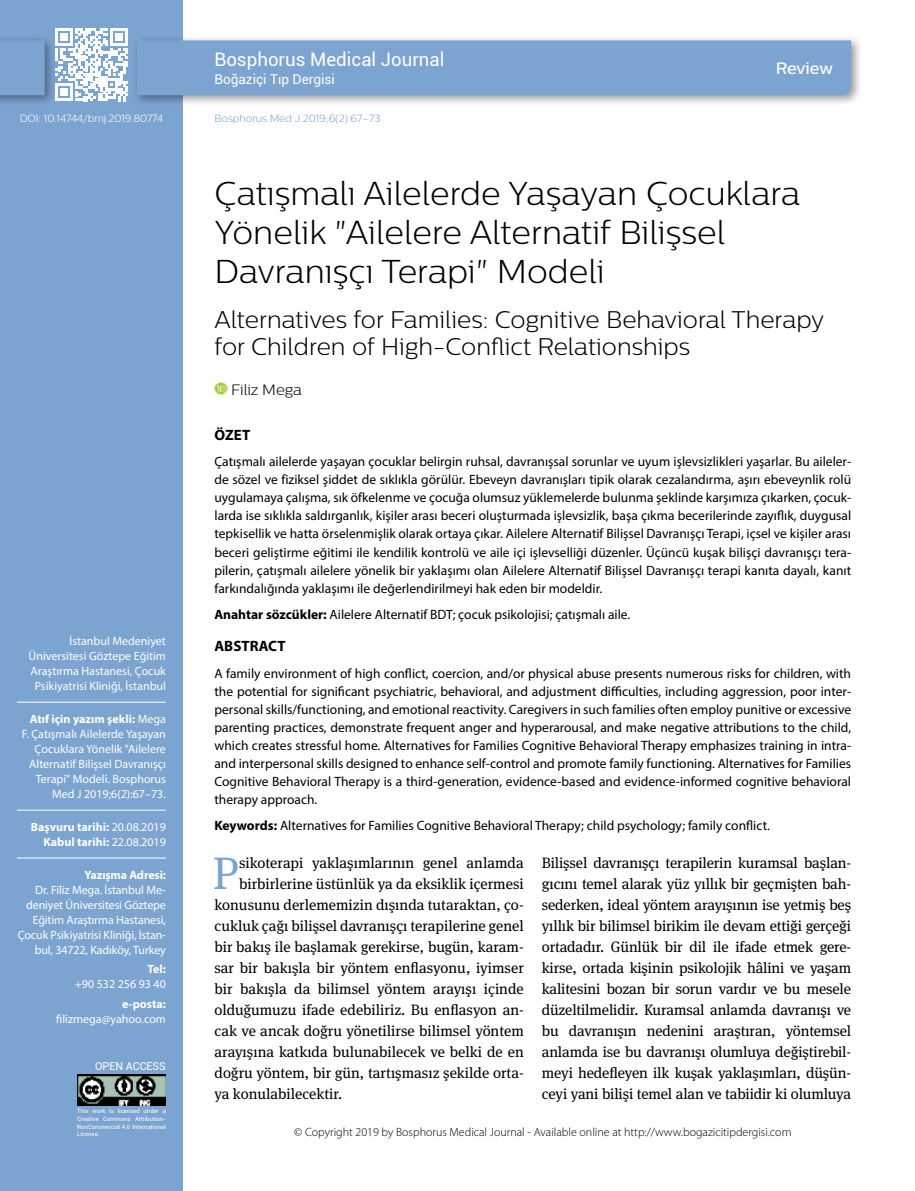
<style>
.page{position:relative;width:915px;height:1191px;background:#fff}
.page>*{position:absolute;margin:0;border:0;box-sizing:border-box;transform-origin:0 0}
.t1{font:45.45px "DG Meta Serif Science";color:#7ca4d1}
.t2{font:300 33px/39px "Centrale Sans";color:#000}
.t3{font:300 24px/27px "Centrale Sans";color:#000}
.t4{font:18.6px "Roboto";color:#fff}
.t5{font:500 16.5px "Centrale Sans";letter-spacing:-.015em;color:#fff}
.t6{font:15px/21px "DG Meta Serif Science";color:#000;text-align:justify}
.t7{font:700 15px "Myriad Pro";color:#000}
.t8{font:300 15px "Centrale Sans";letter-spacing:-.005em;color:#000}
.t9{font:13.5px/18px "Myriad Pro";color:#000;text-align:justify}
.t10{font:13.5px "Roboto";color:#fff}
.t11{font:12px/15px "Myriad Pro";color:#fff;text-align:right}
.t12{font:300 12px "Myriad Pro";color:#000}
.t13{font:700 12px/15px "Myriad Pro";color:#fff;text-align:right}
.t14{font:10.95px "Roboto";color:#fff}
.t15{font:300 10.5px "Centrale Sans";letter-spacing:-.01em;color:#7ca4d1}
.t16{font:300 10.5px "Centrale Sans";letter-spacing:-.01em;color:#fff}
.t17{font:6px/7.5px "Roboto";color:#fff;text-align:justify}
.s1{font-weight:700}
.s2{font-weight:400}
</style>
<div class="page">
<div style="left:0;top:0;width:183px;height:1191px;background:#7ca4d1"></div>
<svg style="left:214px;top:382px;width:13px;height:13px"></svg>
<div style="left:132px;top:35px;width:730px;height:72px;background:#000;opacity:.4"></div>
<div style="left:137px;top:40px;width:713px;height:55px;background:#7ca4d1"></div>
<div style="left:0;top:35px;width:56px;height:72px;background:#000;opacity:.4"></div>
<svg style="left:0;top:40px;width:45px;height:55px"></svg>
<hr style="left:17px;top:702px;width:149px;height:1px;background:#fff">
<hr style="left:17px;top:857px;width:149px;height:1px;background:#fff">
<hr style="left:17px;top:809px;width:149px;height:1px;background:#fff">
<img style="left:77px;top:1074px;width:89px;height:31px">
<svg style="left:55px;top:28px;width:73px;height:73px"></svg>
<p class="t16" style="left:20px;top:113px;width:145px">DOI: 10.14744/bmj.2019.80774</p>
<p class="t11" style="left:29px;top:633px;width:139px">İstanbul Medeniyet<br>Üniversitesi Göztepe Eğitim<br>Araştırma Hastanesi, Çocuk<br>Psikiyatrisi Kliniği, İstanbul</p>
<p class="t11" style="left:22px;top:711px;width:146px"><span class="s1">Atıf için yazım şekli:</span> Mega<br>F. Çatışmalı Ailelerde Yaşayan<br>Çocuklara Yönelik "Ailelere<br>Alternatif Bilişsel Davranışçı<br>Terapi" Modeli. Bosphorus<br>Med J 2019;6(2):67–73.</p>
<p class="t13" style="left:31px;top:819px;width:136px">Başvuru tarihi: <span class="s2">20.08.2019<br></span>Kabul tarihi: <span class="s2">22.08.2019</span></p>
<p class="t13" style="left:85px;top:867px;width:83px">Yazışma Adresi:</p>
<p class="t11" style="left:18px;top:882px;width:150px">Dr. Filiz Mega. İstanbul Me&shy;deniyet Üniversitesi Göztepe<br>Eğitim Araştırma Hastanesi,<br>Çocuk Psikiyatrisi Kliniği, İstan&shy;bul, 34722, Kadıköy, Turkey</p>
<p class="t13" style="left:147px;top:961px;width:20px">Tel:</p>
<p class="t11" style="left:75px;top:976px;width:93px">+90 532 256 93 40</p>
<p class="t13" style="left:122px;top:995px;width:45px">e-posta:</p>
<p class="t11" style="left:56px;top:1011px;width:111px">filizmega@yahoo.com</p>
<p class="t14" style="left:95px;top:1058px;width:72px">OPEN ACCESS</p>
<p class="t17" style="left:77px;top:1107px;width:90px">This work is licensed under a Creative Commons Attribution-NonCommercial 4.0 International License.</p>
<h3 class="t4" style="left:214px;top:46px;width:231px">Bosphorus Medical Journal</h3>
<p class="t10" style="left:214px;top:70px;width:122px">Boğaziçi Tıp Dergisi</p>
<p class="t15" style="left:214px;top:113px;width:167px">Bosphorus Med J 2019;6(2):67–73</p>
<p class="t5" style="left:775px;top:58px;width:59px">Review</p>
<h2 class="t2" style="left:214px;top:173px;width:587px">Çatışmalı Ailelerde Yaşayan Çocuklara<br>Yönelik "Ailelere Alternatif Bilişsel<br>Davranışçı Terapi" Modeli</h2>
<h3 class="t3" style="left:214px;top:306px;width:611px">Alternatives for Families: Cognitive Behavioral Therapy for Children of High-Conflict Relationships</h3>
<p class="t8" style="left:231px;top:381px;width:72px">Filiz Mega</p>
<p class="t7" style="left:214px;top:425px;width:37px">ÖZET</p>
<p class="t9" style="left:214px;top:453px;width:638px">Çatışmalı ailelerde yaşayan çocuklar belirgin ruhsal, davranışsal sorunlar ve uyum işlevsizlikleri yaşarlar. Bu aileler&shy;de sözel ve fiziksel şiddet de sıklıkla görülür. Ebeveyn davranışları tipik olarak cezalandırma, aşırı ebeveynlik rolü uygulamaya çalışma, sık öfkelenme ve çocuğa olumsuz yüklemelerde bulunma şeklinde karşımıza çıkarken, çocuk&shy;larda ise sıklıkla saldırganlık, kişiler arası beceri oluşturmada işlevsizlik, başa çıkma becerilerinde zayıflık, duygusal tepkisellik ve hatta örselenmişlik olarak ortaya çıkar. Ailelere Alternatif Bilişsel Davranışçı Terapi, içsel ve kişiler arası beceri geliştirme eğitimi ile kendilik kontrolü ve aile içi işlevselliği düzenler. Üçüncü kuşak bilişçi davranışçı tera&shy;pilerin, çatışmalı ailelere yönelik bir yaklaşımı olan Ailelere Alternatif Bilişsel Davranışçı terapi kanıta dayalı, kanıt farkındalığında yaklaşımı ile değerlendirilmeyi hak eden bir modeldir.</p>
<p class="t9" style="left:214px;top:605px;width:417px"><span class="s1">Anahtar sözcükler:</span> Ailelere Alternatif BDT; çocuk psikolojisi; çatışmalı aile.</p>
<p class="t7" style="left:214px;top:636px;width:73px">ABSTRACT</p>
<p class="t9" style="left:214px;top:664px;width:638px">A family environment of high conflict, coercion, and/or physical abuse presents numerous risks for children, with the potential for significant psychiatric, behavioral, and adjustment difficulties, including aggression, poor inter&shy;personal skills/functioning, and emotional reactivity. Caregivers in such families often employ punitive or excessive parenting practices, demonstrate frequent anger and hyperarousal, and make negative attributions to the child, which creates stressful home. Alternatives for Families Cognitive Behavioral Therapy emphasizes training in intra&shy;and interpersonal skills designed to enhance self-control and promote family functioning. Alternatives for Families Cognitive Behavioral Therapy is a third-generation, evidence-based and evidence-informed cognitive behavioral therapy approach.</p>
<p class="t9" style="left:214px;top:816px;width:556px"><span class="s1">Keywords:</span> Alternatives for Families Cognitive Behavioral Therapy; child psychology; family conflict.</p>
<h1 class="t1" style="left:213px;top:838px;width:28px">P</h1>
<p class="t6" style="left:239px;top:851px;width:286px">sikoterapi yaklaşımlarının genel anlamda</p>
<p class="t6" style="left:239px;top:872px;width:286px">birbirlerine üstünlük ya da eksiklik içermesi</p>
<p class="t6" style="left:214px;top:893px;width:311px">konusunu derlememizin dışında tutaraktan, ço-</p>
<p class="t6" style="left:214px;top:914px;width:311px">cukluk çağı bilişsel davranışçı terapilerine genel</p>
<p class="t6" style="left:214px;top:935px;width:311px">bir bakış ile başlamak gerekirse, bugün, karam-</p>
<p class="t6" style="left:214px;top:956px;width:311px">sar bir bakışla bir yöntem enflasyonu, iyimser</p>
<p class="t6" style="left:214px;top:978px;width:311px">bir bakışla da bilimsel yöntem arayışı içinde</p>
<p class="t6" style="left:214px;top:999px;width:311px">olduğumuzu ifade edebiliriz. Bu enflasyon an-</p>
<p class="t6" style="left:214px;top:1020px;width:311px">cak ve ancak doğru yönetilirse bilimsel yöntem</p>
<p class="t6" style="left:214px;top:1041px;width:311px">arayışına katkıda bulunabilecek ve belki de en</p>
<p class="t6" style="left:214px;top:1062px;width:311px">doğru yöntem, bir gün, tartışmasız şekilde orta-</p>
<p class="t6" style="left:214px;top:1083px;width:129px">ya konulabilecektir.</p>
<p class="t6" style="left:541px;top:851px;width:311px">Bilişsel davranışçı terapilerin kuramsal başlan&shy;gıcını temel alarak yüz yıllık bir geçmişten bah&shy;sederken, ideal yöntem arayışının ise yetmiş beş yıllık bir bilimsel birikim ile devam ettiği gerçeği ortadadır. Günlük bir dil ile ifade etmek gere&shy;kirse, ortada kişinin psikolojik hâlini ve yaşam kalitesini bozan bir sorun vardır ve bu mesele düzeltilmelidir. Kuramsal anlamda davranışı ve bu davranışın nedenini araştıran, yöntemsel anlamda ise bu davranışı olumluya değiştirebil&shy;meyi hedefleyen ilk kuşak yaklaşımları, düşün&shy;ceyi yani bilişi temel alan ve tabiidir ki olumluya</p>
<p class="t12" style="left:294px;top:1125px;width:498px">© Copyright 2019 by Bosphorus Medical Journal - Available online at http://www.bogazicitipdergisi.com</p>
</div>
